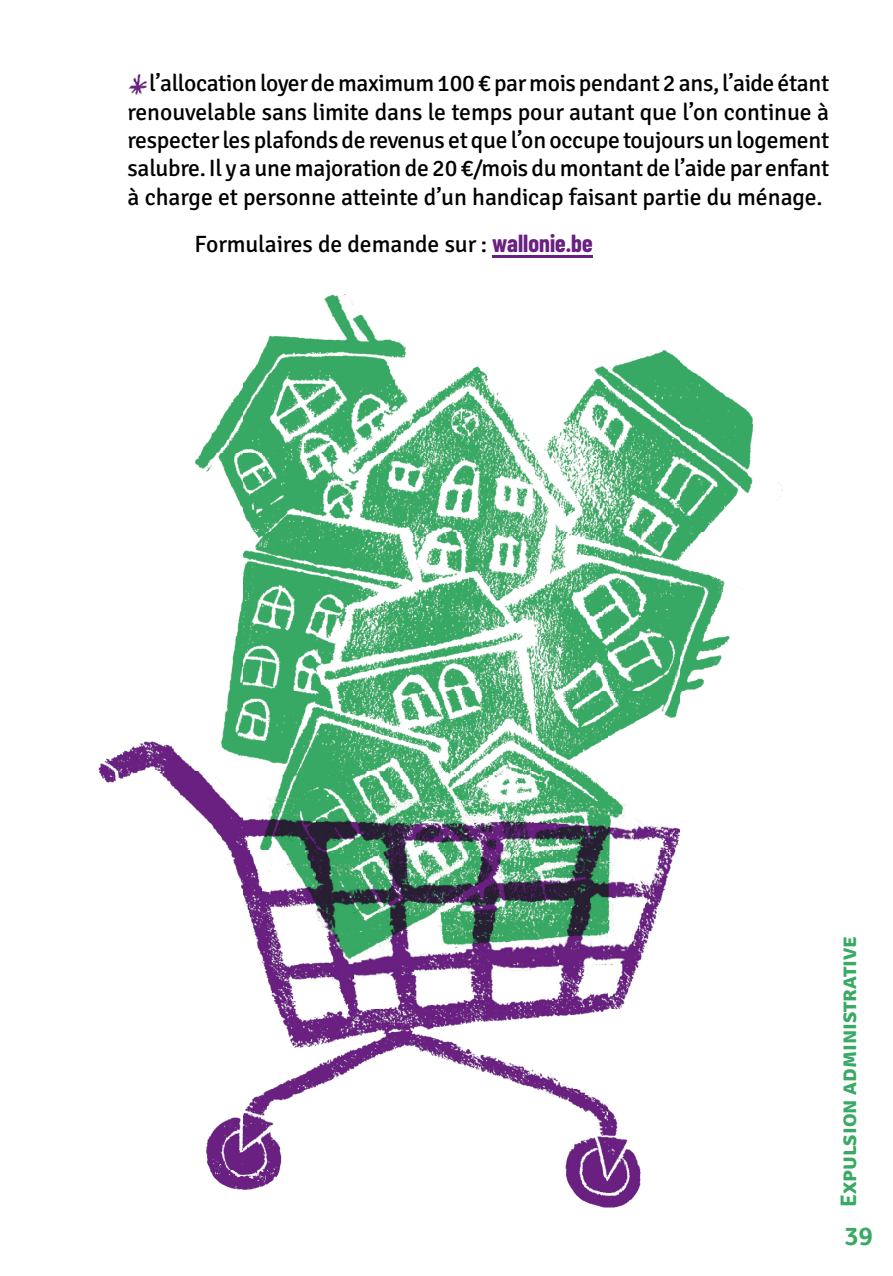
<style>
.page{position:relative;width:893px;height:1276px;background:#fff}
.page>*{position:absolute;margin:0;border:0;box-sizing:border-box;transform-origin:0 0}
.t1{font:300 27px "Signika";color:#38aa64}
.t2{font:300 23.62px/28.3px "Signika";letter-spacing:-.005em;color:#000;text-align:justify}
.t3{font:700 22.5px "Signika";color:#38aa64}
.s1{font-family:"Barlow Condensed";font-weight:700;font-size:24.75px;color:#692080}
</style>
<div class="page">
<hr style="left:492px;top:255px;width:101px;height:2px;background:#692080">
<img style="left:128px;top:73px;width:18px;height:22px">
<img style="left:209px;top:482px;width:574px;height:726px">
<img style="left:98px;top:294px;width:656px;height:875px">
<p class="t2" style="left:128px;top:68px;width:703px;text-indent:22px">l’allocation loyer de maximum 100 € par mois pendant 2 ans, l’aide étant renouvelable sans limite dans le temps pour autant que l’on continue à respecter les plafonds de revenus et que l’on occupe toujours un logement salubre. Il y a une majoration de 20 €/mois du montant de l’aide par enfant à charge et personne atteinte d’un handicap faisant partie du ménage.</p>
<p class="t2" style="left:195px;top:228px;width:399px">Formulaires de demande sur : <span class="s1">wallonie.be</span></p>
<p class="t3" style="left:832px;top:1207px;width:273px;rotate:-90deg">EXPULSION ADMINISTRATIVE</p>
<p class="t1" style="left:844px;top:1216px;width:31px">39</p>
</div>
